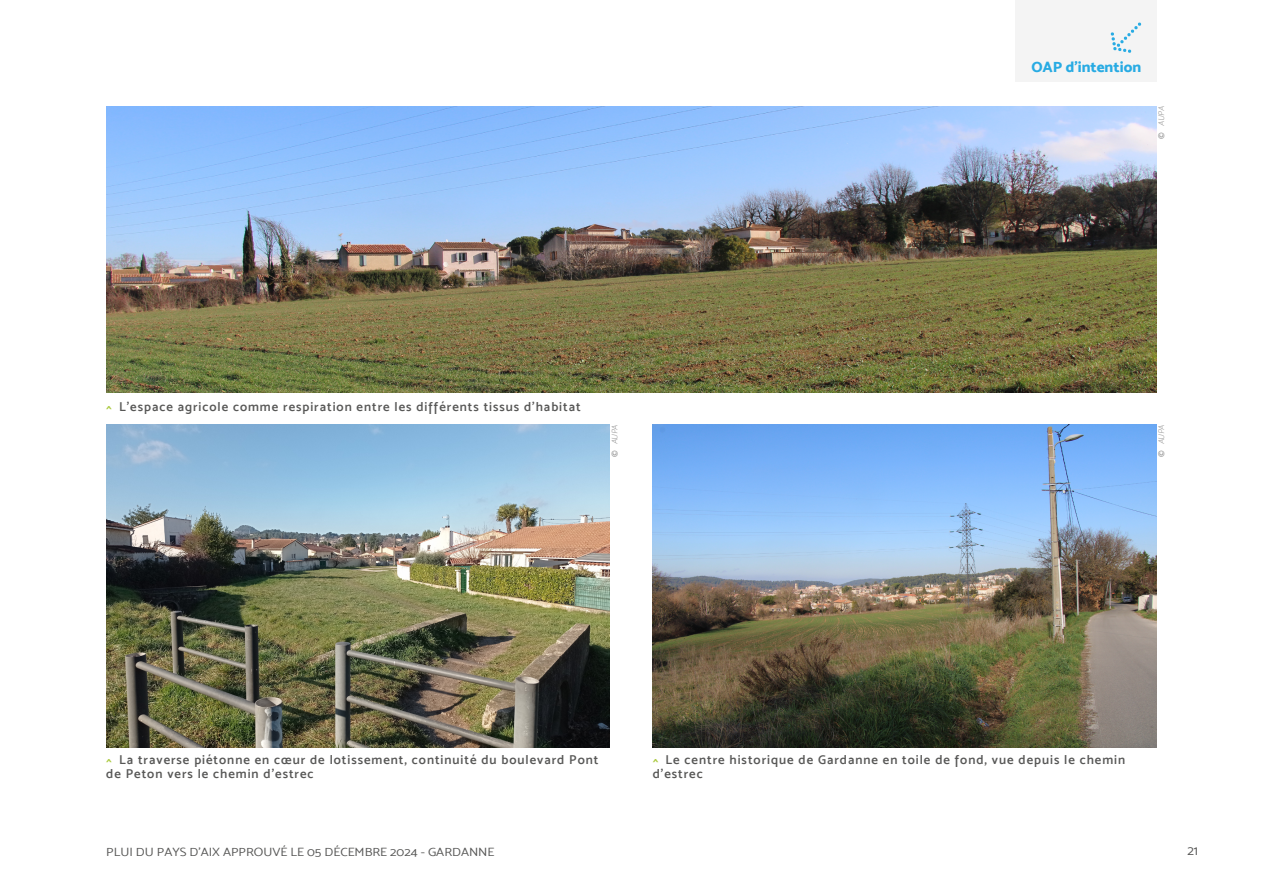
<style>
.page{position:relative;width:1263px;height:893px;background:#fff}
.page>*{position:absolute;margin:0;border:0;box-sizing:border-box;transform-origin:0 0}
.t1{font:15px "Mosk Extra Bold 800";color:#28abe3}
.t2{font:13.5px "Mosk Normal 400";color:#575756}
.t3{font:12.9px/13.5px "Mosk Semi Bold 600";letter-spacing:.075em;color:#575756}
.t4{font:12px "Mosk Normal 400";color:#575756;scale:1.1 1}
.t5{font:italic 8.25px "Mosk Extra Light 200";color:#909090}
.s1{font-family:"Mosk Medium 500";font-style:normal}
.s2{color:#abca41}
</style>
<div class="page">
<img style="left:106px;top:106px;width:1051px;height:287px">
<img style="left:106px;top:425px;width:504px;height:322px">
<img style="left:653px;top:425px;width:504px;height:322px">
<div style="left:1015px;top:0;width:142px;height:81px;background:#f4f4f4"></div>
<svg style="left:1110px;top:22px;width:31px;height:31px"></svg>
<p class="t1" style="left:1031px;top:57px;width:111px">OAP d'intention</p>
<p class="t5" style="left:1156px;top:139px;width:35px;rotate:-90deg"><span class="s1">©</span> AUPA</p>
<p class="t3" style="left:106px;top:400px;width:476px"><span class="s2">^</span> L'espace agricole comme respiration entre les différents tissus d'habitat</p>
<p class="t5" style="left:610px;top:457px;width:35px;rotate:-90deg"><span class="s1">©</span> AUPA</p>
<p class="t5" style="left:1156px;top:457px;width:35px;rotate:-90deg"><span class="s1">©</span> AUPA</p>
<p class="t3" style="left:106px;top:753px;width:494px"><span class="s2">^</span> La traverse piétonne en cœur de lotissement, continuité du boulevard Pont de Peton vers le chemin d'estrec</p>
<p class="t3" style="left:653px;top:753px;width:474px"><span class="s2">^</span> Le centre historique de Gardanne en toile de fond, vue depuis le chemin d'estrec</p>
<p class="t4" style="left:106px;top:844px;width:354px">PLUI DU PAYS D’AIX APPROUVÉ LE 05 DÉCEMBRE 2024 - GARDANNE</p>
<p class="t2" style="left:1187px;top:842px;width:12px">21</p>
</div>
